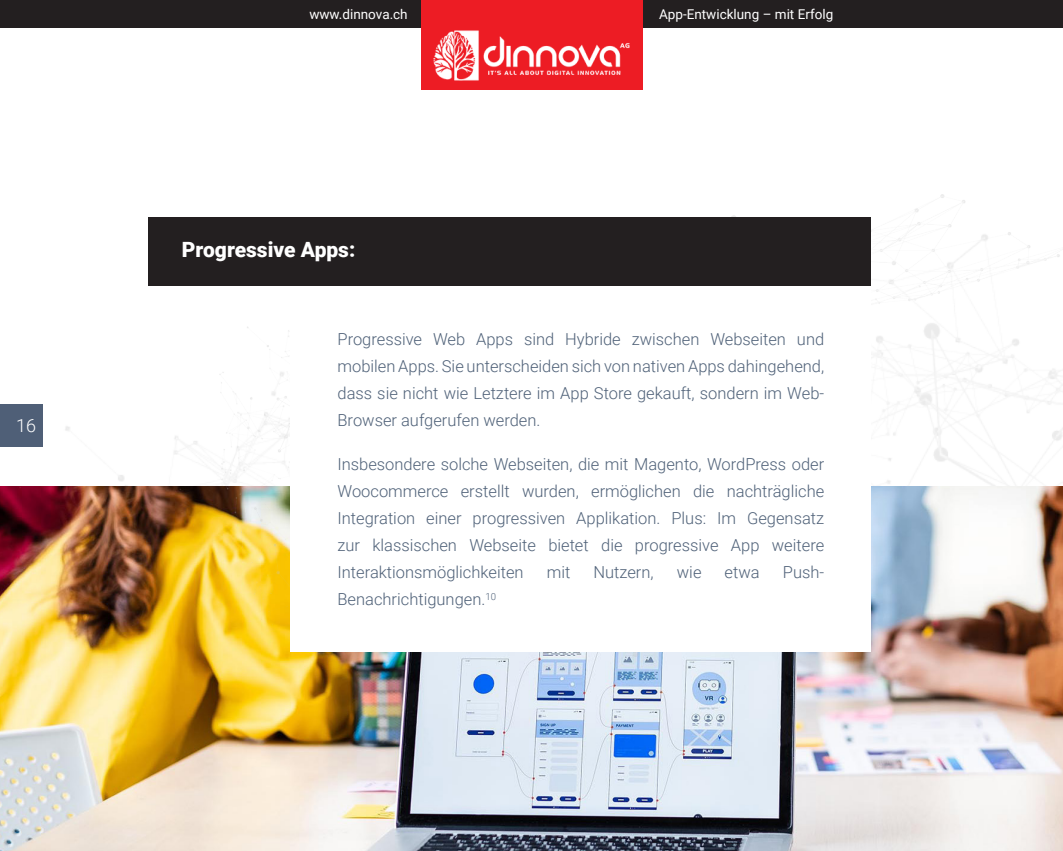
<style>
.page{position:relative;width:1063px;height:851px;background:#fff}
.page>*{position:absolute;margin:0;border:0;box-sizing:border-box;transform-origin:0 0}
.Titlu_1{font:900 21px "Roboto";color:#fff}
.t1{font:300 18px "Roboto";color:#fff}
.text_fara_indent{font:300 16.5px/27px "Roboto";color:#4f6178;text-align:justify}
.t2{font:13.5px "Roboto";color:#fff}
</style>
<div class="page">
<div style="left:0;top:404px;width:43px;height:42px;background:#4f5f77"></div>
<div style="left:0;top:0;width:1063px;height:27px;background:#231f20"></div>
<div style="left:421px;top:0;width:221px;height:89px;background:#ed1c24"></div>
<img style="left:433px;top:30px;width:197px;height:51px">
<img style="left:0;top:486px;width:1063px;height:364px">
<img style="left:220px;top:194px;width:843px;height:462px">
<div style="left:291px;top:286px;width:580px;height:366px;background:#fff"></div>
<div style="left:148px;top:217px;width:723px;height:68px;background:#231f20"></div>
<p class="t1" style="left:16px;top:413px;width:21px">16</p>
<p class="t2" style="left:309px;top:4px;width:100px">www.dinnova.ch</p>
<p class="t2" style="left:659px;top:4px;width:176px">App-Entwicklung – mit Erfolg</p>
<p class="Titlu_1" style="left:182px;top:234px;width:175px">Progressive Apps:</p>
<p class="text_fara_indent" style="left:338px;top:325px;width:488px">Progressive Web Apps sind Hybride zwischen Webseiten und mobilen Apps. Sie unterscheiden sich von nativen Apps dahingehend, dass sie nicht wie Letztere im App Store gekauft, sondern im Web-Browser aufgerufen werden.</p>
<p class="text_fara_indent" style="left:338px;top:450px;width:488px">Insbesondere solche Webseiten, die mit Magento, WordPress oder Woocommerce erstellt wurden, ermöglichen die nachträgliche Integration einer progressiven Applikation. Plus: Im Gegensatz zur klassischen Webseite bietet die progressive App weitere Interaktionsmöglichkeiten</p>
<p class="text_fara_indent" style="left:547px;top:558px;width:25px">mit</p>
<p class="text_fara_indent" style="left:593px;top:558px;width:62px">Nutzern,</p>
<p class="text_fara_indent" style="left:677px;top:558px;width:26px">wie</p>
<p class="text_fara_indent" style="left:725px;top:558px;width:37px">etwa</p>
<p class="text_fara_indent" style="left:783px;top:558px;width:43px">Push-</p>
<p class="text_fara_indent" style="left:338px;top:585px;width:160px">Benachrichtigungen.<sup>10</sup></p>
</div>
